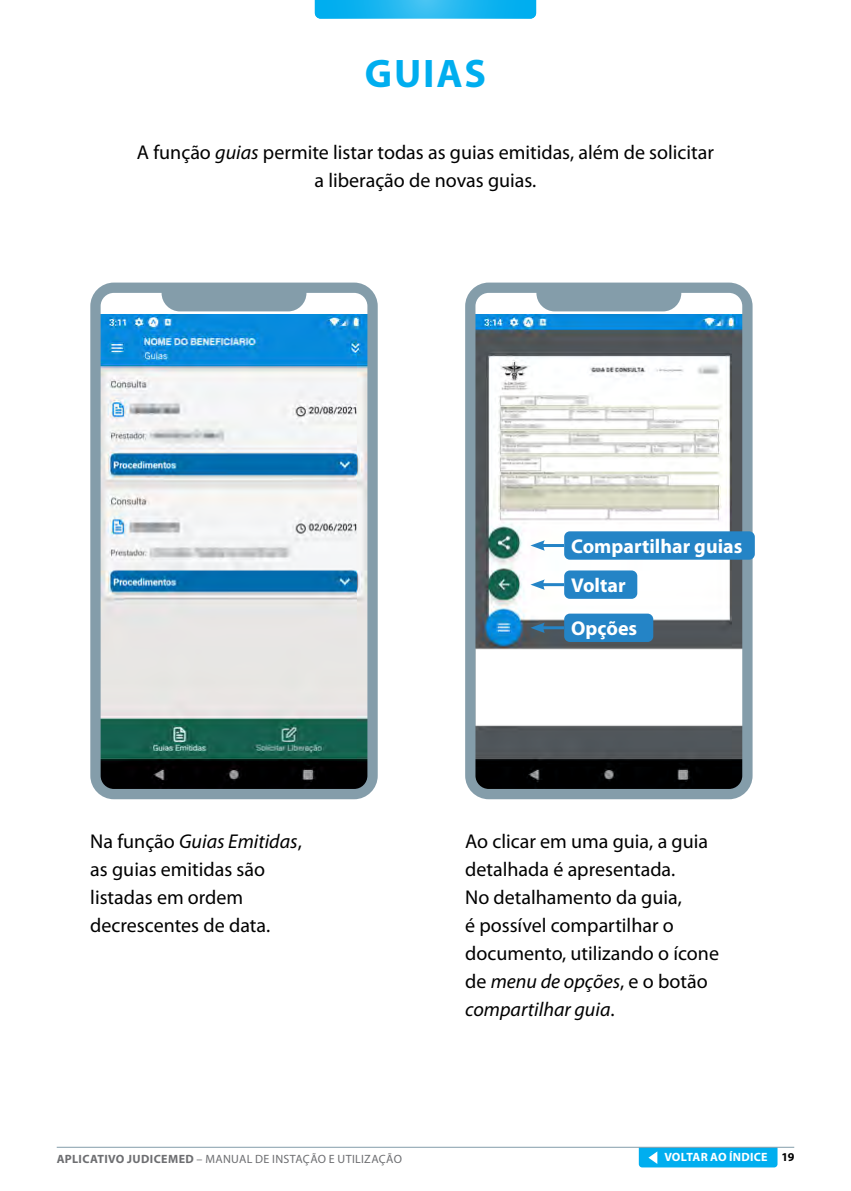
<style>
.page{position:relative;width:851px;height:1191px;background:#fff}
.page>*{position:absolute;margin:0;border:0;box-sizing:border-box;transform-origin:0 0}
.TITULO_01{font:700 40px "Myriad Pro";letter-spacing:.045em;color:#00aeef}
.t1{font:20px/28px "Myriad Pro";color:#000}
.t2{font:700 20px "Myriad Pro";color:#fff}
.t3{font:12px "Myriad Pro";letter-spacing:.025em;color:#6d6e71}
.t4{font:700 12px "Myriad Pro";letter-spacing:.015em;color:#fff}
.t5{font:700 12px "Myriad Pro";color:#000}
.s1{font-style:italic}
.s2{font-weight:700}
</style>
<div class="page">
<svg style="left:90px;top:282px;width:287px;height:517px"></svg>
<svg style="left:465px;top:282px;width:287px;height:517px"></svg>
<svg style="left:315px;top:0;width:221px;height:19px"></svg>
<div style="left:564px;top:531px;width:190px;height:28px;background:#2484c6;border-radius:6px"></div>
<div style="left:564px;top:570px;width:73px;height:29px;background:#2484c6;border-radius:6px"></div>
<div style="left:564px;top:613px;width:89px;height:29px;background:#2484c6;border-radius:6px"></div>
<hr style="left:541px;top:544px;width:23px;height:3px;background:#2484c6">
<svg style="left:530px;top:540px;width:14px;height:11px"></svg>
<hr style="left:541px;top:583px;width:23px;height:3px;background:#2484c6">
<svg style="left:530px;top:579px;width:14px;height:11px"></svg>
<hr style="left:541px;top:626px;width:23px;height:3px;background:#2484c6">
<svg style="left:530px;top:622px;width:14px;height:11px"></svg>
<svg style="left:638px;top:1147px;width:139px;height:20px"></svg>
<hr style="left:57px;top:1146px;width:737px;height:1px;background:#849daa">
<p class="TITULO_01" style="left:365px;top:47px;width:122px">GUIAS</p>
<p class="t1" style="left:137px;top:138px;width:578px;text-align:center">A função <span class="s1">guias</span> permite listar todas as guias emitidas, além de solicitar a liberação de novas guias.</p>
<p class="t1" style="left:90px;top:827px;width:213px">Na função <span class="s1">Guias Emitidas</span>, as guias emitidas são listadas em ordem decrescentes de data.</p>
<p class="t2" style="left:571px;top:533px;width:173px">Compartilhar guias</p>
<p class="t2" style="left:571px;top:572px;width:56px">Voltar</p>
<p class="t2" style="left:571px;top:615px;width:68px">Opções</p>
<p class="t1" style="left:465px;top:827px;width:255px">Ao clicar em uma guia, a guia detalhada é apresentada.<br>No detalhamento da guia,<br>é possível compartilhar o documento, utilizando o ícone de <span class="s1">menu de opções</span>, e o botão <span class="s1">compartilhar guia</span>.</p>
<p class="t4" style="left:664px;top:1149px;width:105px">VOLTAR AO ÍNDICE</p>
<p class="t3" style="left:57px;top:1151px;width:347px"><span class="s2">APLICATIVO JUDICEMED</span> – MANUAL DE INSTAÇÃO E UTILIZAÇÃO</p>
<p class="t5" style="left:781px;top:1149px;width:15px">19</p>
</div>
